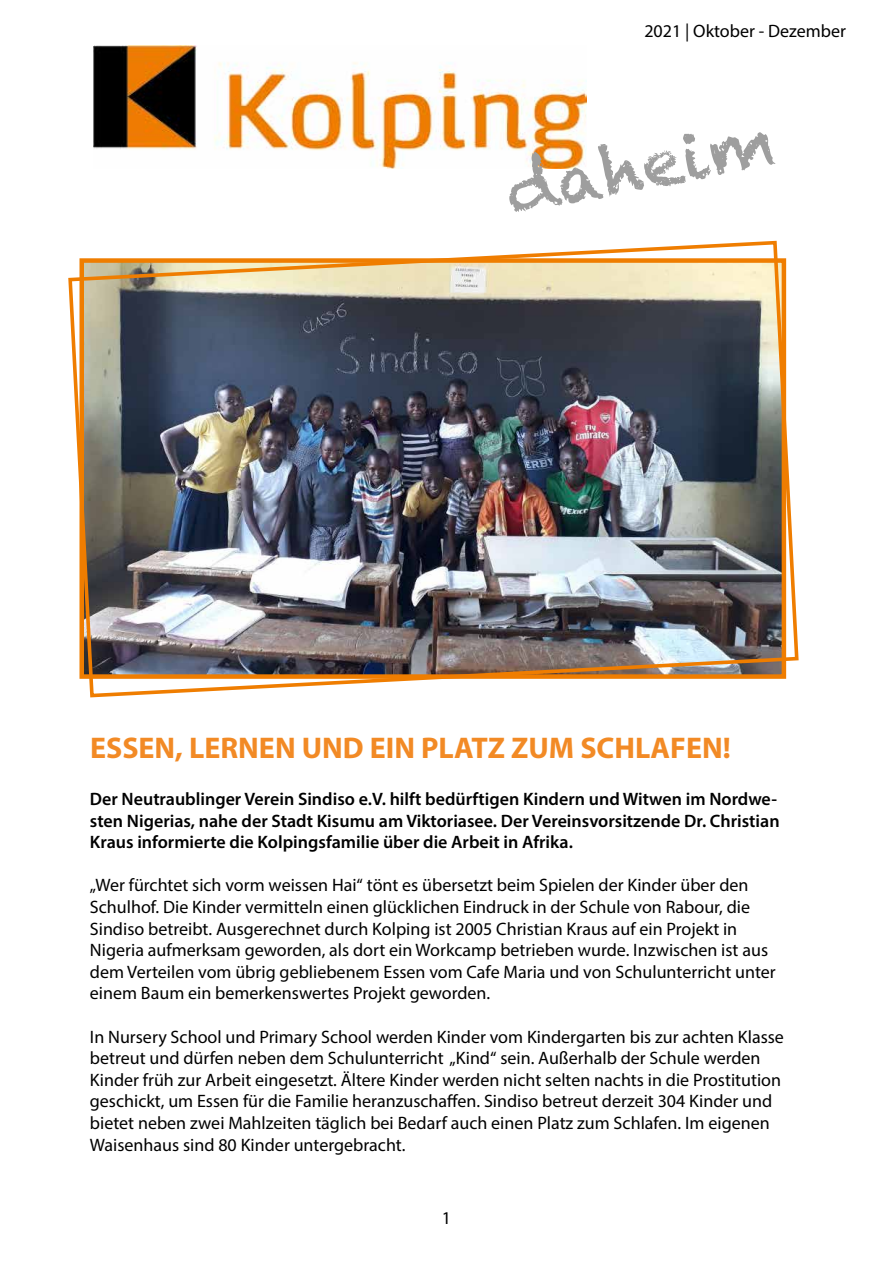
<style>
.page{position:relative;width:893px;height:1263px;background:#fff}
.page>*{position:absolute;margin:0;border:0;box-sizing:border-box;transform-origin:0 0}
.t1{font:700 30px "Myriad Pro";color:#f28a25}
.t2{font:18px/21.6px "Myriad Pro";color:#000}
.t3{font:600 18px/21.6px "Myriad Pro";color:#000}
</style>
<div class="page">
<img style="left:94px;top:45px;width:493px;height:123px">
<svg style="left:509px;top:132px;width:266px;height:80px"></svg>
<img style="left:68px;top:240px;width:731px;height:458px">
<p class="t2" style="left:644px;top:20px;width:203px">2021 | Oktober - Dezember</p>
<h1 class="t1" style="left:90px;top:728px;width:642px">ESSEN, LERNEN UND EIN PLATZ ZUM SCHLAFEN!</h1>
<p class="t3" style="left:90px;top:788px;width:691px">Der Neutraublinger Verein Sindiso e.V. hilft bedürftigen Kindern und Witwen im Nordwe&shy;sten Nigerias, nahe der Stadt Kisumu am Viktoriasee. Der Vereinsvorsitzende Dr. Christian<br>Kraus informierte die Kolpingsfamilie über die Arbeit in Afrika.</p>
<p class="t2" style="left:90px;top:874px;width:687px">„Wer fürchtet sich vorm weissen Hai“ tönt es übersetzt beim Spielen der Kinder über den Schulhof. Die Kinder vermitteln einen glücklichen Eindruck in der Schule von Rabour, die Sindiso betreibt. Ausgerechnet durch Kolping ist 2005 Christian Kraus auf ein Projekt in Nigeria aufmerksam geworden, als dort ein Workcamp betrieben wurde. Inzwischen ist aus dem Verteilen vom übrig gebliebenem Essen vom Cafe Maria und von Schulunterricht unter einem Baum ein bemerkenswertes Projekt geworden.</p>
<p class="t2" style="left:90px;top:1025px;width:696px">In Nursery School und Primary School werden Kinder vom Kindergarten bis zur achten Klasse betreut und dürfen neben dem Schulunterricht „Kind“ sein. Außerhalb der Schule werden Kinder früh zur Arbeit eingesetzt. Ältere Kinder werden nicht selten nachts in die Prostitution geschickt, um Essen für die Familie heranzuschaffen. Sindiso betreut derzeit 304 Kinder und bietet neben zwei Mahlzeiten täglich bei Bedarf auch einen Platz zum Schlafen. Im eigenen Waisenhaus sind 80 Kinder untergebracht.</p>
<p class="t2" style="left:442px;top:1207px;width:11px">1</p>
</div>
